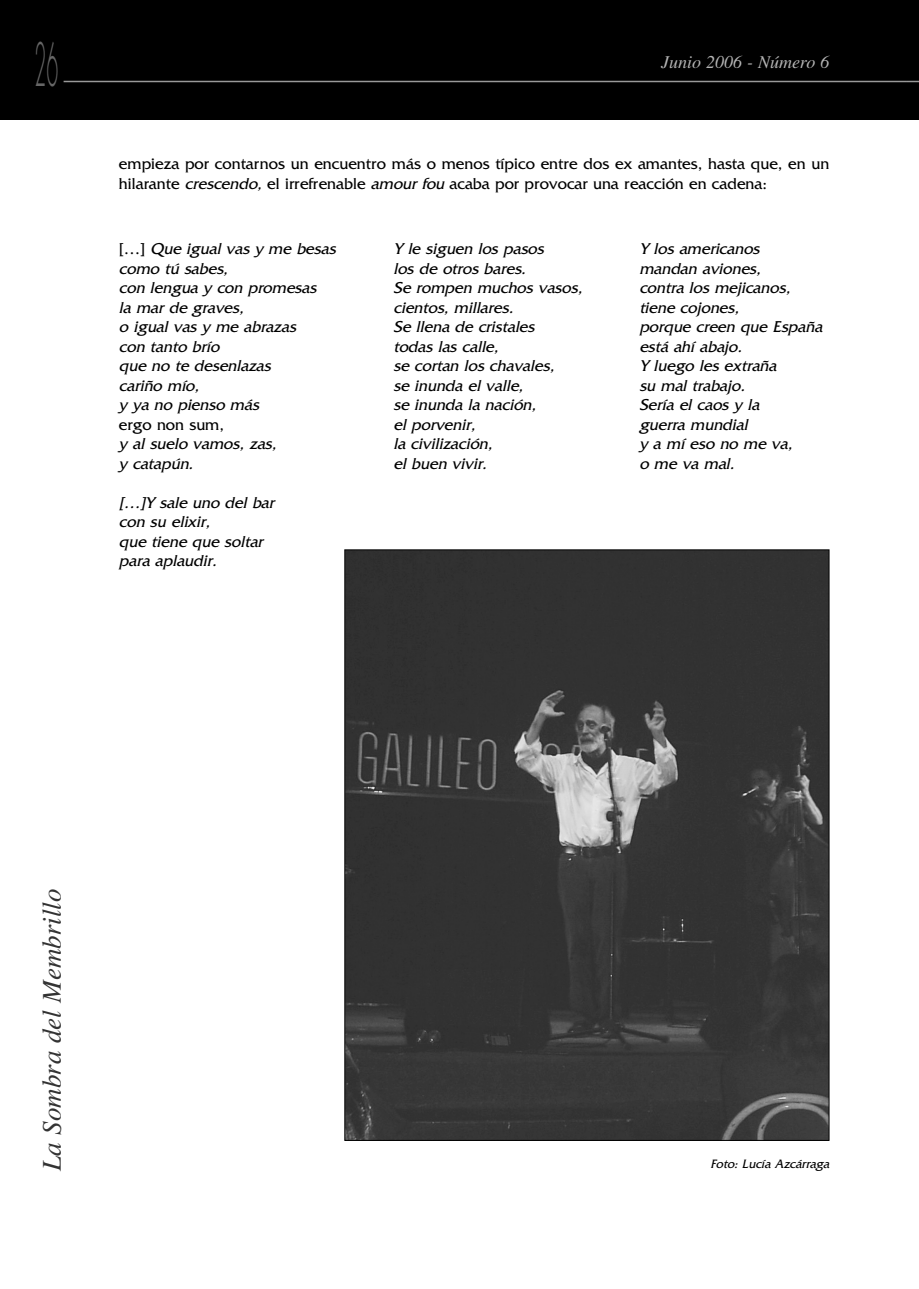
<style>
.page{position:relative;width:919px;height:1289px;background:#fff}
.page>*{position:absolute;margin:0;border:0;box-sizing:border-box;transform-origin:0 0}
.t1{font:300 58.2px "Futura";color:#666;scale:.33 1}
.t2{font:italic 27px "Times";color:#333}
.t3{font:italic 18px "Times";color:#b3b3b3}
.t4{font:italic 16.5px/19.5px "Friz Quadrata";color:#000}
.t5{font:16.5px/19.5px "Friz Quadrata";color:#000}
.t6{font:italic 12.75px "Friz Quadrata";color:#000}
.s1{font-style:italic}
.s2{font-style:normal}
</style>
<div class="page">
<div style="left:905px;top:1px;width:13px;height:119px;background:#000"></div>
<svg style="left:905px;top:81px;width:13px;height:1px"></svg>
<div style="left:0;top:1px;width:905px;height:119px;background:#000"></div>
<hr style="left:64px;top:81px;width:841px;height:1px;background:#999">
<img style="left:346px;top:551px;width:481px;height:587px">
<h1 class="t1" style="left:34px;top:38px;width:74px">26</h1>
<p class="t3" style="left:661px;top:56px;width:170px">Junio 2006 - Número 6</p>
<p class="t5" style="left:119px;top:156px;width:712px">empieza por contarnos un encuentro más o menos típico entre dos ex amantes, hasta que, en un hilarante <span class="s1">crescendo,</span> el irrefrenable <span class="s1">amour fou</span> acaba por provocar una reacción en cadena:</p>
<p class="t4" style="left:119px;top:241px;width:221px"><span class="s2">[ … ]</span> Que igual vas y me besas como tú sabes,<br>con lengua y con promesas<br>la mar de graves,<br>o igual vas y me abrazas<br>con tanto brío<br>que no te desenlazas<br>cariño mío,<br>y ya no pienso más</p>
<p class="t5" style="left:119px;top:416px;width:107px">ergo non sum,</p>
<p class="t4" style="left:119px;top:436px;width:162px">y al suelo vamos, zas, y catapún.</p>
<p class="t4" style="left:119px;top:494px;width:160px">[…]Y sale uno del bar con su elixir,<br>que tiene que soltar para aplaudir.</p>
<p class="t4" style="left:393px;top:241px;width:193px">Y le siguen los pasos<br>los de otros bares.<br>Se rompen muchos vasos, cientos, millares.<br>Se llena de cristales<br>todas las calle,<br>se cortan los chavales,<br>se inunda el valle,<br>se inunda la nación,<br>el porvenir,<br>la civ ilización,<br>el buen vivir.</p>
<p class="t4" style="left:639px;top:241px;width:187px">Y los americanos mandan aviones,<br>contra los mej icanos, tiene cojones,<br>porque creen que España está ahí abajo.<br>Y luego les extraña<br>su mal trabajo.<br>Sería el caos y la<br>guerra mundial<br>y a mí eso no me va,<br>o me va mal.</p>
<h2 class="t2" style="left:42px;top:1170px;width:283px;rotate:-90deg">La Sombra del Membrillo</h2>
<p class="t6" style="left:710px;top:1159px;width:123px">Foto: Lucía Azcárraga</p>
</div>
